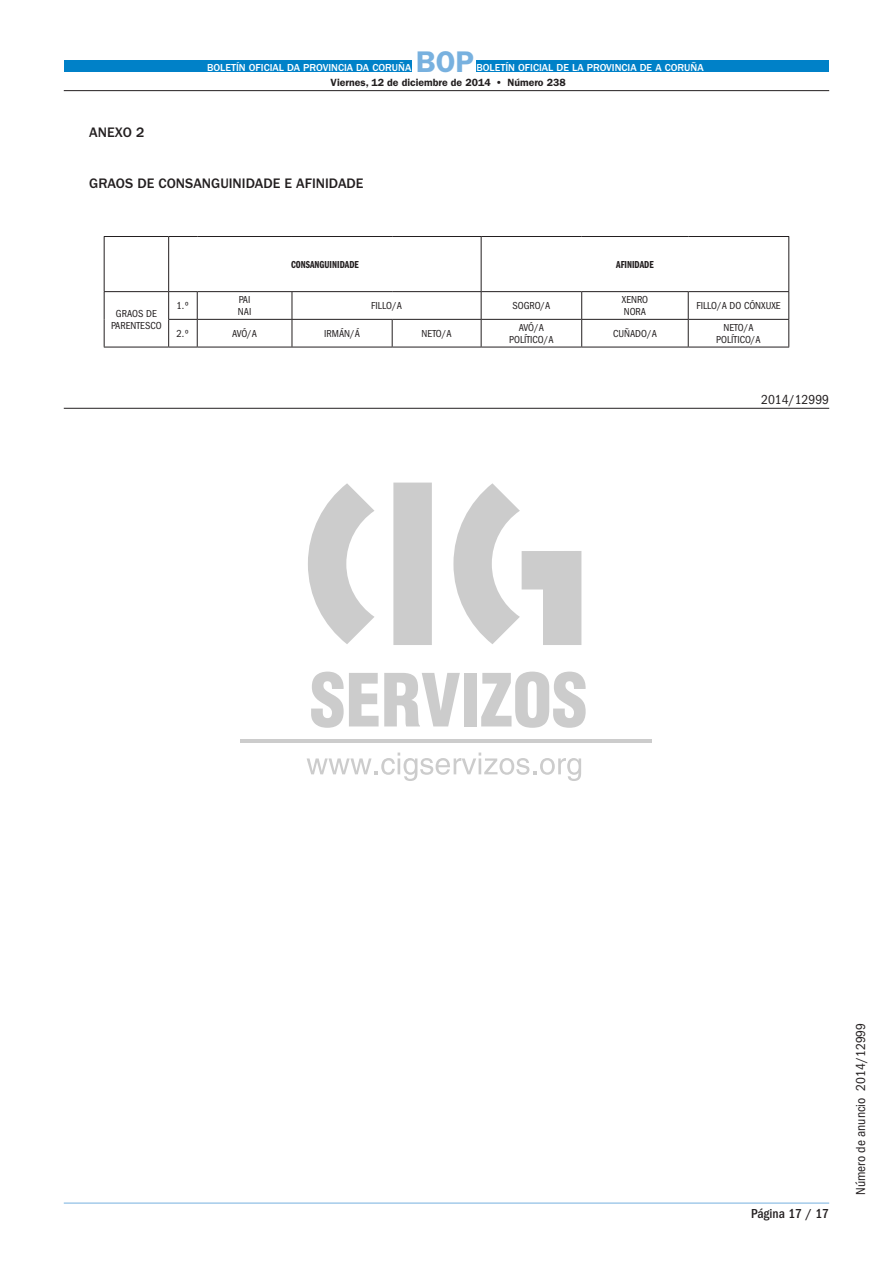
<style>
.page{position:relative;width:893px;height:1263px;background:#fff}
.page>*{position:absolute;margin:0;border:0;box-sizing:border-box;transform-origin:0 0}
.t1{font:600 30px "ITC Franklin Gothic Std";color:#78b1df}
.t2{font:500 14.25px "ITC Franklin Gothic Std";color:#231f20}
.t3{font:condensed 13.5px "ITC Franklin Gothic Std";color:#231f20}
.t4{font:500 condensed 13.5px "ITC Franklin Gothic Std";color:#231f20}
.t5{font:condensed 10.5px/12px "ITC Franklin Gothic Std";color:#231f20;text-align:center}
.t6{font:500 10.5px "ITC Franklin Gothic Std";color:#fff}
.t7{font:600 10.5px "ITC Franklin Gothic Std";color:#231f20}
.t8{font:10.5px "ITC Franklin Gothic Std Dm Cp";color:#231f20}
</style>
<div class="page">
<svg style="left:308px;top:483px;width:273px;height:162px"></svg>
<hr style="left:240px;top:739px;width:411px;height:3px;background:#ccc">
<svg style="left:307px;top:752px;width:274px;height:29px"></svg>
<svg style="left:311px;top:672px;width:149px;height:56px"></svg>
<div style="left:464px;top:673px;width:13px;height:53px;background:#ccc"></div>
<svg style="left:481px;top:672px;width:105px;height:56px"></svg>
<div style="left:64px;top:60px;width:347px;height:12px;background:#0081c8"></div>
<div style="left:476px;top:60px;width:353px;height:12px;background:#0081c8"></div>
<hr style="left:64px;top:90px;width:765px;height:1px;background:#231f20">
<hr style="left:64px;top:1203px;width:765px;height:1px;background:#76b1df">
<hr style="left:64px;top:408px;width:765px;height:1px;background:#231f20">
<hr style="left:104px;top:236px;width:65px;height:1px;background:#231f20">
<hr style="left:104px;top:237px;width:1px;height:54px;background:#231f20">
<svg style="left:169px;top:236px;width:28px;height:1px"></svg>
<hr style="left:168px;top:237px;width:1px;height:54px;background:#231f20">
<hr style="left:197px;top:236px;width:95px;height:1px;background:#231f20">
<hr style="left:292px;top:236px;width:100px;height:1px;background:#231f20">
<hr style="left:392px;top:236px;width:89px;height:1px;background:#231f20">
<hr style="left:481px;top:236px;width:101px;height:1px;background:#231f20">
<hr style="left:481px;top:237px;width:1px;height:54px;background:#231f20">
<hr style="left:582px;top:236px;width:106px;height:1px;background:#231f20">
<hr style="left:688px;top:236px;width:101px;height:1px;background:#231f20">
<hr style="left:788px;top:237px;width:1px;height:54px;background:#231f20">
<hr style="left:104px;top:291px;width:65px;height:1px;background:#231f20">
<hr style="left:197px;top:291px;width:95px;height:1px;background:#231f20">
<hr style="left:292px;top:291px;width:100px;height:1px;background:#231f20">
<hr style="left:392px;top:291px;width:89px;height:1px;background:#231f20">
<hr style="left:481px;top:291px;width:101px;height:1px;background:#231f20">
<hr style="left:582px;top:291px;width:106px;height:1px;background:#231f20">
<hr style="left:688px;top:291px;width:101px;height:1px;background:#231f20">
<svg style="left:104px;top:292px;width:1px;height:55px"></svg>
<hr style="left:197px;top:319px;width:95px;height:1px;background:#231f20">
<hr style="left:292px;top:319px;width:100px;height:1px;background:#231f20">
<svg style="left:292px;top:292px;width:1px;height:55px"></svg>
<hr style="left:392px;top:319px;width:89px;height:1px;background:#231f20">
<svg style="left:392px;top:320px;width:1px;height:27px"></svg>
<hr style="left:481px;top:319px;width:101px;height:1px;background:#231f20">
<svg style="left:481px;top:292px;width:1px;height:55px"></svg>
<hr style="left:582px;top:319px;width:106px;height:1px;background:#231f20">
<svg style="left:581px;top:292px;width:1px;height:55px"></svg>
<hr style="left:688px;top:319px;width:101px;height:1px;background:#231f20">
<svg style="left:688px;top:292px;width:1px;height:55px"></svg>
<svg style="left:788px;top:292px;width:1px;height:55px"></svg>
<hr style="left:104px;top:347px;width:65px;height:1px;background:#231f20">
<svg style="left:168px;top:291px;width:30px;height:57px"></svg>
<hr style="left:197px;top:347px;width:95px;height:1px;background:#231f20">
<hr style="left:292px;top:347px;width:100px;height:1px;background:#231f20">
<hr style="left:392px;top:347px;width:89px;height:1px;background:#231f20">
<hr style="left:481px;top:347px;width:101px;height:1px;background:#231f20">
<hr style="left:582px;top:347px;width:106px;height:1px;background:#231f20">
<hr style="left:688px;top:347px;width:101px;height:1px;background:#231f20">
<h2 class="t2" style="left:89px;top:125px;width:57px">ANEXO 2</h2>
<p class="t6" style="left:207px;top:62px;width:206px">BOLETÍN OFICIAL DA PROVINCIA DA CORUÑA</p>
<h1 class="t1" style="left:416px;top:44px;width:60px">BOP</h1>
<p class="t6" style="left:476px;top:62px;width:229px">BOLETÍN OFICIAL DE LA PROVINCIA DE A CORUÑA</p>
<p class="t7" style="left:330px;top:76px;width:237px">Viernes, 12 de diciembre de 2014 • Número 238</p>
<h2 class="t2" style="left:89px;top:175px;width:276px">GRAOS DE CONSANGUINIDADE E AFINIDADE</h2>
<p class="t5" style="left:111px;top:308px;width:52px">GRAOS DE<br>PARENTESCO</p>
<p class="t8" style="left:291px;top:258px;width:69px">CONSANGUINIDADE</p>
<p class="t8" style="left:616px;top:258px;width:39px">AFINIDADE</p>
<p class="t5" style="left:176px;top:300px;width:15px">1.º</p>
<p class="t5" style="left:238px;top:294px;width:15px;text-align:left">PAI<br>NAI</p>
<p class="t5" style="left:371px;top:300px;width:32px">FILLO/A</p>
<p class="t5" style="left:512px;top:300px;width:40px">SOGRO/A</p>
<p class="t5" style="left:622px;top:294px;width:28px;text-align:left">XENRO<br>NORA</p>
<p class="t5" style="left:696px;top:300px;width:86px">FILLO/A DO CÓNXUXE</p>
<p class="t5" style="left:176px;top:327px;width:15px">2.º</p>
<p class="t5" style="left:232px;top:327px;width:27px">AVÓ/A</p>
<p class="t5" style="left:324px;top:327px;width:37px">IRMÁN/Á</p>
<p class="t5" style="left:422px;top:327px;width:32px">NETO/A</p>
<p class="t5" style="left:509px;top:321px;width:46px">AVÓ/A<br>POLÍTICO/A</p>
<p class="t5" style="left:613px;top:327px;width:45px">CUÑADO/A</p>
<p class="t5" style="left:716px;top:321px;width:46px">NETO/A<br>POLÍTICO/A</p>
<p class="t3" style="left:761px;top:392px;width:70px">2014/12999</p>
<p class="t4" style="left:751px;top:1206px;width:80px">Página 17 / 17</p>
<p class="t3" style="left:853px;top:1195px;width:174px;rotate:-90deg">Número de anuncio 2014/12999</p>
</div>
